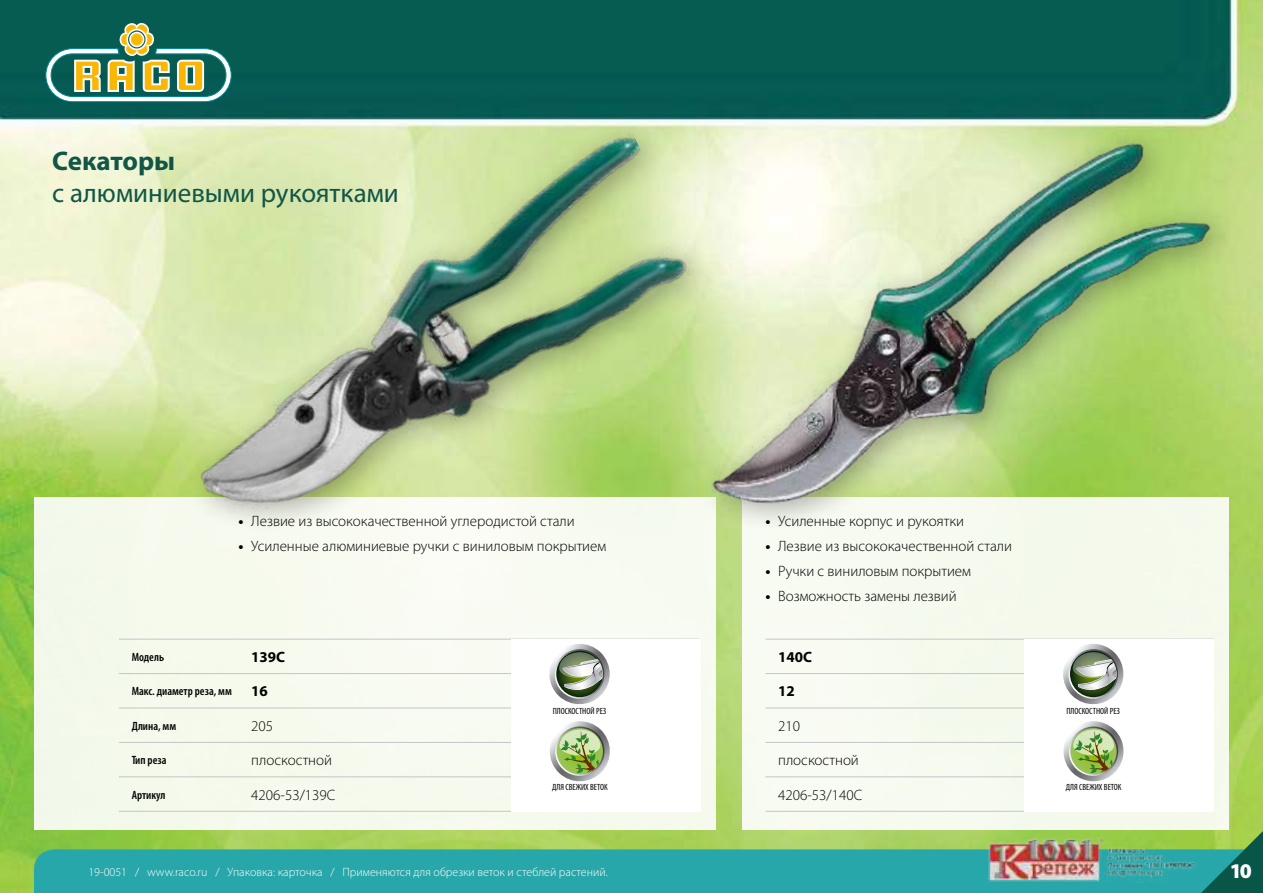
<style>
.page{position:relative;width:1263px;height:893px;background:#fff}
.page>*{position:absolute;margin:0;border:0;box-sizing:border-box;transform-origin:0 0}
.t1{font:27px "Myriad Pro";color:#115647}
.t2{font:700 27px "Myriad Pro";color:#115647}
.t3{font:900 21px "Myriad Pro";color:#fff}
.t4{font:300 15px "Myriad Pro";color:#000}
.t5{font:700 15px "Myriad Pro";color:#000}
.t6{font:300 12px "Myriad Pro";color:#fff}
.t7{font:600 condensed 12px "Myriad Pro";color:#000}
.t8{font:condensed 9px "Myriad Pro";color:#000}
.s1{font-weight:700}
</style>
<div class="page">
<img style="left:0;top:0;width:1263px;height:893px">
<div style="left:34px;top:497px;width:681px;height:333px;background:#f6faed"></div>
<div style="left:743px;top:497px;width:486px;height:333px;background:#f6faee"></div>
<hr style="left:119px;top:673px;width:120px;height:1px;background:#c3c5c7">
<hr style="left:119px;top:708px;width:120px;height:1px;background:#c3c5c7">
<hr style="left:239px;top:708px;width:460px;height:1px;background:#c3c5c7">
<hr style="left:765px;top:708px;width:449px;height:1px;background:#c3c5c7">
<hr style="left:119px;top:742px;width:120px;height:1px;background:#c3c5c7">
<hr style="left:239px;top:742px;width:460px;height:1px;background:#c3c5c7">
<hr style="left:765px;top:742px;width:449px;height:1px;background:#c3c5c7">
<hr style="left:119px;top:777px;width:120px;height:1px;background:#c3c5c7">
<hr style="left:239px;top:777px;width:460px;height:1px;background:#c3c5c7">
<hr style="left:765px;top:777px;width:449px;height:1px;background:#c3c5c7">
<hr style="left:119px;top:811px;width:120px;height:1px;background:#c3c5c7">
<hr style="left:239px;top:811px;width:460px;height:1px;background:#c3c5c7">
<hr style="left:765px;top:811px;width:449px;height:1px;background:#c3c5c7">
<hr style="left:119px;top:639px;width:120px;height:1px;background:#c3c5c7">
<hr style="left:239px;top:639px;width:460px;height:1px;background:#c3c5c7">
<hr style="left:765px;top:639px;width:449px;height:1px;background:#c3c5c7">
<hr style="left:239px;top:673px;width:460px;height:1px;background:#c3c5c7">
<hr style="left:765px;top:673px;width:449px;height:1px;background:#c3c5c7">
<div style="left:183px;top:117px;width:534px;height:417px;background:#000;opacity:.32"></div>
<img style="left:145px;top:132px;width:549px;height:399px">
<div style="left:694px;top:125px;width:545px;height:408px;background:#000;opacity:.32"></div>
<img style="left:699px;top:121px;width:520px;height:421px">
<div style="left:34px;top:849px;width:1167px;height:44px;background:#27a7a9"></div>
<div style="left:1025px;top:639px;width:189px;height:172px;background:#fff"></div>
<svg style="left:1063px;top:721px;width:61px;height:61px"></svg>
<svg style="left:1063px;top:644px;width:61px;height:61px"></svg>
<div style="left:511px;top:639px;width:189px;height:172px;background:#fff"></div>
<svg style="left:550px;top:721px;width:60px;height:61px"></svg>
<svg style="left:549px;top:644px;width:61px;height:61px"></svg>
<svg style="left:45px;top:19px;width:187px;height:83px;background:#5a8b6e"></svg>
<svg style="left:1201px;top:831px;width:62px;height:62px;background:#378860"></svg>
<img style="left:988px;top:835px;width:210px;height:47px">
<h1 class="t2" style="left:52px;top:143px;width:124px">Секаторы</h1>
<h1 class="t1" style="left:52px;top:176px;width:348px">с алюминиевыми рукоятками</h1>
<p class="t4" style="left:239px;top:512px;width:338px"><span class="s1">•</span> Лезвие из высококачественной углеродистой стали</p>
<p class="t4" style="left:239px;top:537px;width:369px"><span class="s1">•</span> Усиленные алюминиевые ручки с виниловым покрытием</p>
<p class="t4" style="left:765px;top:512px;width:200px"><span class="s1">•</span> Усиленные корпус и рукоятки</p>
<p class="t4" style="left:765px;top:537px;width:248px"><span class="s1">•</span> Лезвие из высококачественной стали</p>
<p class="t4" style="left:765px;top:562px;width:207px"><span class="s1">•</span> Ручки с виниловым покрытием</p>
<p class="t4" style="left:765px;top:587px;width:193px"><span class="s1">•</span> Возможность замены лезвий</p>
<p class="t7" style="left:132px;top:650px;width:34px">Модель</p>
<p class="t5" style="left:251px;top:647px;width:35px">139C</p>
<p class="t5" style="left:778px;top:647px;width:35px">140C</p>
<p class="t7" style="left:132px;top:685px;width:102px">Макс. диаметр реза, мм</p>
<p class="t5" style="left:251px;top:682px;width:18px">16</p>
<p class="t5" style="left:778px;top:682px;width:18px">12</p>
<p class="t7" style="left:132px;top:719px;width:46px">Длина, мм</p>
<p class="t4" style="left:251px;top:717px;width:23px">205</p>
<p class="t4" style="left:778px;top:717px;width:23px">210</p>
<p class="t7" style="left:132px;top:754px;width:36px">Тип реза</p>
<p class="t4" style="left:251px;top:751px;width:82px">плоскостной</p>
<p class="t4" style="left:778px;top:751px;width:82px">плоскостной</p>
<p class="t7" style="left:132px;top:788px;width:35px">Артикул</p>
<p class="t4" style="left:251px;top:786px;width:86px">4206-53/139C</p>
<p class="t4" style="left:778px;top:786px;width:86px">4206-53/140C</p>
<p class="t8" style="left:553px;top:705px;width:55px">ПЛОСКОСТНОЙ РЕЗ</p>
<p class="t8" style="left:552px;top:782px;width:57px">ДЛЯ СВЕЖИХ ВЕТОК</p>
<p class="t8" style="left:1066px;top:705px;width:55px">ПЛОСКОСТНОЙ РЕЗ</p>
<p class="t8" style="left:1066px;top:782px;width:57px">ДЛЯ СВЕЖИХ ВЕТОК</p>
<p class="t6" style="left:88px;top:865px;width:521px">19-0051 / www.raco.ru / Упаковка: карточка / Применяются для обрезки веток и стеблей растений.</p>
<h2 class="t3" style="left:1230px;top:856px;width:23px">10</h2>
</div>
